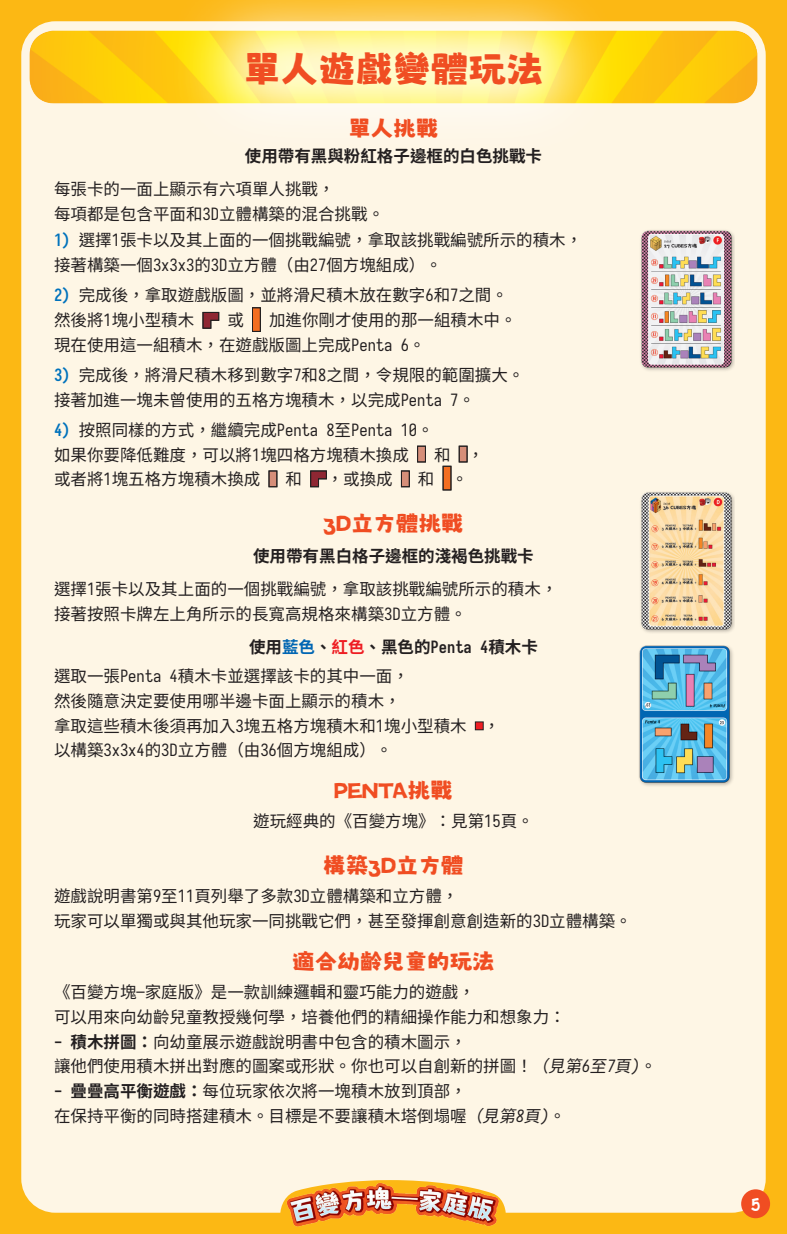
<style>
.page{position:relative;width:787px;height:1234px;background:#fff}
.page>*{position:absolute;margin:0;border:0;box-sizing:border-box;transform-origin:0 0}
.t1{font:37.5px "Nishiki teki";color:#f04d22}
.t2{font:22.5px "Nishiki teki";color:#f04d22}
.t3{font:16.5px/24.8px "Sarasa Fixed HC Regular";color:#231f20}
.t4{font:16.5px "Sarasa Fixed HC Bold";color:#231f20}
.t5{font:16.5px "Granstander Clean";color:#fff;scale:.91 1}
.s1{font-family:"Sarasa Fixed HC Bold";color:#0072bc}
.s2{color:#0166b3}
.s3{color:#ee1d23}
.s4{font-family:"Sarasa Fixed HC Bold"}
.s5{font-family:"Sarasa Fixed HC Italic"}
</style>
<div class="page">
<div style="left:0;top:0;width:787px;height:1233px;background:#fcb814"></div>
<div style="left:21px;top:21px;width:744px;height:1191px;background:#fef6e5;border-radius:34px"></div>
<img style="left:21px;top:21px;width:745px;height:106px">
<img style="left:280px;top:1180px;width:227px;height:47px">
<svg style="left:168px;top:0;width:451px;height:127px"></svg>
<svg style="left:202px;top:311px;width:17px;height:18px"></svg>
<svg style="left:252px;top:307px;width:9px;height:25px"></svg>
<div style="left:417px;top:446px;width:8px;height:16px;background:#d68e79"></div>
<div style="left:417px;top:445px;width:9px;height:17px;border:1px solid #231f20"></div>
<div style="left:459px;top:446px;width:8px;height:16px;background:#d68e79"></div>
<div style="left:459px;top:445px;width:8px;height:17px;border:1px solid #231f20"></div>
<div style="left:269px;top:471px;width:8px;height:15px;background:#d68e79"></div>
<div style="left:268px;top:470px;width:9px;height:17px;border:1px solid #231f20"></div>
<svg style="left:310px;top:470px;width:17px;height:17px"></svg>
<div style="left:401px;top:471px;width:8px;height:15px;background:#d68e79"></div>
<div style="left:401px;top:470px;width:9px;height:17px;border:1px solid #231f20"></div>
<svg style="left:442px;top:465px;width:10px;height:25px"></svg>
<div style="left:475px;top:721px;width:8px;height:8px;background:#ee1d23"></div>
<div style="left:475px;top:721px;width:8px;height:9px;border:1px solid #231f20"></div>
<img style="left:641px;top:230px;width:93px;height:141px">
<img style="left:639px;top:645px;width:94px;height:141px">
<img style="left:641px;top:492px;width:93px;height:141px">
<div style="left:741px;top:1188px;width:29px;height:29px;background:#f04d22;border-radius:50%"></div>
<p class="t1" style="left:243px;top:47px;width:302px">單人遊戲變體玩法</p>
<p class="t2" style="left:348px;top:115px;width:92px">單人挑戰</p>
<p class="t4" style="left:245px;top:147px;width:299px">使用帶有黑與粉紅格子邊框的白色挑戰卡</p>
<p class="t3" style="left:54px;top:177px;width:331px">每張卡的一面上顯示有六項單人挑戰，<br>每項都是包含平面和3D立體構築的混合挑戰。</p>
<p class="t3" style="left:54px;top:228px;width:529px"><span class="s1">1)</span> 選擇1張卡以及其上面的一個挑戰編號，拿取該挑戰編號所示的積木，接著構築一個3x3x3的3D立方體（由27個方塊組成）。</p>
<p class="t3" style="left:54px;top:283px;width:455px"><span class="s1">2)</span> 完成後，拿取遊戲版圖，並將滑尺積木放在數字6和7之間。然後將1塊小型積木</p>
<p class="t3" style="left:54px;top:308px;width:464px;text-indent:215px">加進你剛才使用的那一組積木中。現在使用這一組積木，在遊戲版圖上完成Penta 6。</p>
<p class="t3" style="left:54px;top:363px;width:472px"><span class="s1">3)</span> 完成後，將滑尺積木移到數字7和8之間，令規限的範圍擴大。接著加進一塊未曾使用的五格方塊積木，以完成Penta 7。</p>
<p class="t3" style="left:54px;top:417px;width:381px"><span class="s1">4)</span> 按照同樣的方式，繼續完成Penta 8至Penta 10。如果你要降低難度，可以將1塊四格方塊積木換成</p>
<p class="t3" style="left:227px;top:308px;width:18px">或</p>
<p class="t3" style="left:434px;top:442px;width:51px">和 ，</p>
<p class="t3" style="left:54px;top:467px;width:208px">或者將1塊五格方塊積木換成</p>
<p class="t3" style="left:285px;top:467px;width:18px">和</p>
<p class="t3" style="left:327px;top:467px;width:67px">，或換成</p>
<p class="t3" style="left:418px;top:467px;width:51px">和 。</p>
<p class="t2" style="left:323px;top:511px;width:142px">3D立方體挑戰</p>
<p class="t4" style="left:253px;top:546px;width:282px">使用帶有黑白格子邊框的淺褐色挑戰卡</p>
<p class="t3" style="left:54px;top:577px;width:505px">選擇1張卡以及其上面的一個挑戰編號，拿取該挑戰編號所示的積木，接著按照卡牌左上角所示的長寬高規格來構築3D立方體。</p>
<p class="t4" style="left:249px;top:637px;width:290px">使用<span class="s2">藍色</span>、<span class="s3">紅色</span>、黑色的Penta 4積木卡</p>
<p class="t3" style="left:54px;top:664px;width:447px">選取一張Penta 4積木卡並選擇該卡的其中一面，<br>然後隨意決定要使用哪半邊卡面上顯示的積木，<br>拿取這些積木後須再加入3塊五格方塊積木和1塊小型積木 ，以構築3x3x4的3D立方體（由36個方塊組成）。</p>
<p class="t2" style="left:334px;top:777px;width:120px">PENTA挑戰</p>
<p class="t3" style="left:253px;top:809px;width:282px">遊玩經典的《百變方塊》：見第15頁。</p>
<p class="t2" style="left:323px;top:852px;width:142px">構築3D立方體</p>
<p class="t3" style="left:54px;top:884px;width:579px">遊戲說明書第9至11頁列舉了多款3D立體構築和立方體，<br>玩家可以單獨或與其他玩家一同挑戰它們，甚至發揮創意創造新的3D立體構築。</p>
<p class="t2" style="left:292px;top:948px;width:204px">適合幼齡兒童的玩法</p>
<p class="t3" style="left:54px;top:979px;width:513px">《百變方塊─家庭版》是一款訓練邏輯和靈巧能力的遊戲，<br>可以用來向幼齡兒童教授幾何學，培養他們的精細操作能力和想象力：</p>
<p class="t3" style="left:54px;top:1029px;width:604px"><span class="s4">- 積木拼圖：</span>向幼童展示遊戲說明書中包含的積木圖示，<br>讓他們使用積木拼出對應的圖案或形狀。你也可以自創新的拼圖！<span class="s5">（見第6至7頁)</span>。</p>
<p class="t3" style="left:54px;top:1078px;width:513px"><span class="s4">- 疊疊高平衡遊戲：</span>每位玩家依次將一塊積木放到頂部，<br>在保持平衡的同時搭建積木。目標是不要讓積木塔倒塌喔<span class="s5">（見第8頁)</span>。</p>
<p class="t5" style="left:751px;top:1194px;width:12px">5</p>
</div>
